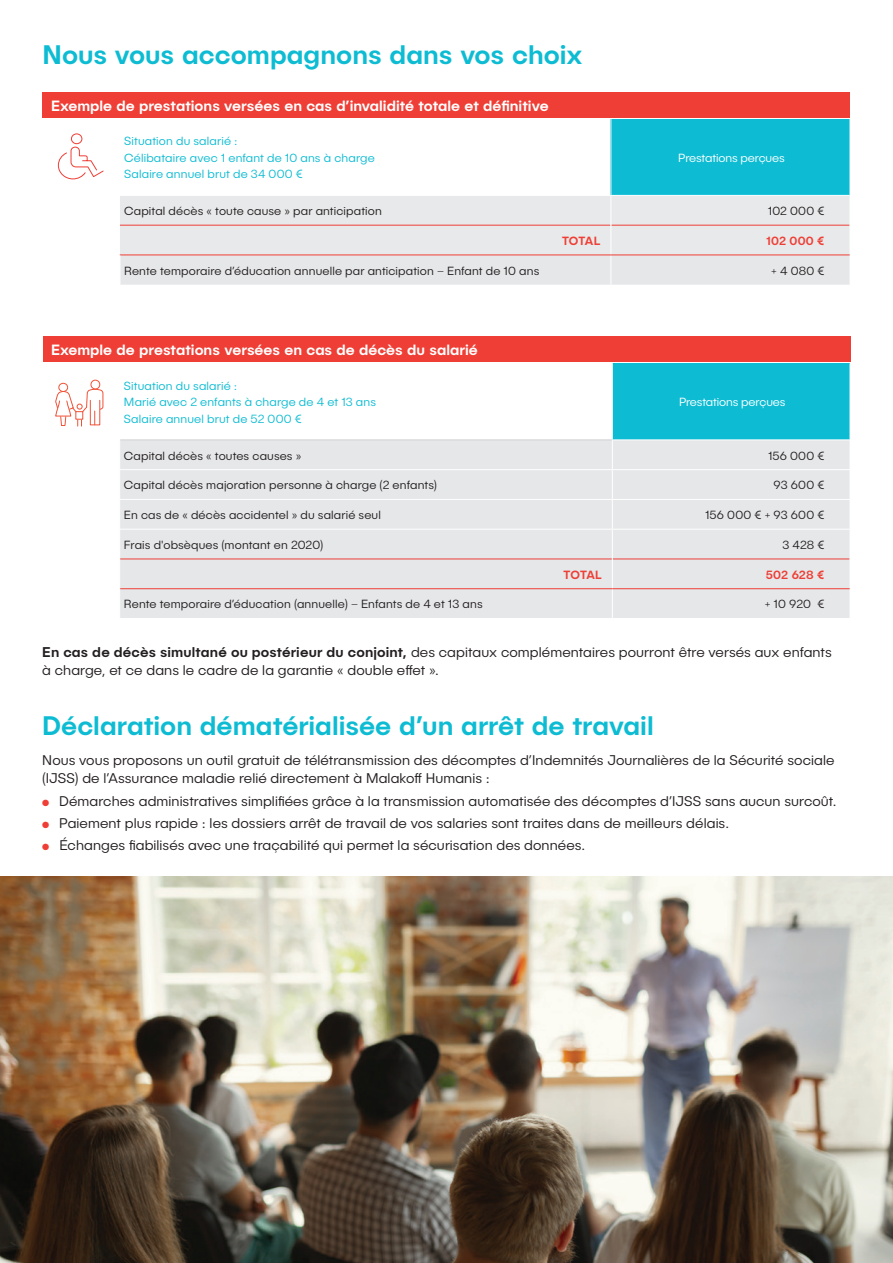
<style>
.page{position:relative;width:893px;height:1263px;background:#fff}
.page>*{position:absolute;margin:0;border:0;box-sizing:border-box;transform-origin:0 0}
.t1{font:500 27px "Publica Sans";color:#0dbcd3}
.t2{font:500 15px "Publica Sans";color:#fff}
.t3{font:300 14.25px/18px "Publica Sans";letter-spacing:.005em;color:#231f20}
.t4{font:300 12px "Publica Sans";letter-spacing:.015em;color:#231f20}
.t5{font:300 12px/16.5px "Publica Sans";letter-spacing:.015em;color:#0dbcd3}
.t6{font:300 12px "Publica Sans";letter-spacing:-.01em;color:#fff}
.t7{font:500 12px "Publica Sans";letter-spacing:.005em;color:#ee3e35}
.s1{font-weight:500}
.s2{color:#ee3e35}
</style>
<div class="page">
<div style="left:43px;top:92px;width:807px;height:26px;background:#ee3e35"></div>
<div style="left:611px;top:119px;width:239px;height:76px;background:#0dbcd3"></div>
<div style="left:120px;top:196px;width:730px;height:89px;background:#e8e9ea"></div>
<hr style="left:610px;top:225px;width:1px;height:30px;background:#fff">
<hr style="left:120px;top:255px;width:491px;height:1px;background:#ee3e35">
<hr style="left:611px;top:255px;width:239px;height:1px;background:#ee3e35">
<hr style="left:120px;top:255px;width:1px;height:30px;background:#fff">
<svg style="left:58px;top:133px;width:46px;height:46px"></svg>
<div style="left:43px;top:337px;width:807px;height:25px;background:#ee3e35"></div>
<div style="left:612px;top:363px;width:238px;height:77px;background:#0dbcd3"></div>
<div style="left:120px;top:440px;width:730px;height:178px;background:#e6e7e9"></div>
<hr style="left:120px;top:440px;width:492px;height:1px;background:#d1d2d4">
<hr style="left:120px;top:559px;width:492px;height:1px;background:#ee3e35">
<hr style="left:613px;top:559px;width:237px;height:1px;background:#ee3e35">
<hr style="left:120px;top:469px;width:492px;height:1px;background:#fff">
<hr style="left:612px;top:469px;width:238px;height:1px;background:#fff">
<hr style="left:120px;top:499px;width:492px;height:1px;background:#fff">
<hr style="left:612px;top:499px;width:238px;height:1px;background:#fff">
<hr style="left:120px;top:529px;width:492px;height:1px;background:#fff">
<hr style="left:612px;top:529px;width:238px;height:1px;background:#fff">
<svg style="left:612px;top:440px;width:1px;height:178px"></svg>
<hr style="left:612px;top:363px;width:1px;height:76px;background:#fff">
<hr style="left:612px;top:439px;width:238px;height:1px;background:#fff">
<hr style="left:120px;top:588px;width:492px;height:1px;background:#ee3e35">
<hr style="left:612px;top:588px;width:238px;height:1px;background:#ee3e35">
<svg style="left:55px;top:388px;width:48px;height:38px"></svg>
<div style="left:91px;top:380px;width:9px;height:9px;border:1px solid #f05237;border-radius:50%"></div>
<div style="left:59px;top:383px;width:9px;height:9px;border:1px solid #f05237;border-radius:50%"></div>
<img style="left:0;top:877px;width:893px;height:386px">
<h1 class="t1" style="left:43px;top:37px;width:541px">Nous vous accompagnons dans vos choix</h1>
<p class="t2" style="left:51px;top:96px;width:499px">Exemple de prestations versées en cas d’invalidité totale et définitive</p>
<p class="t5" style="left:124px;top:133px;width:252px">Situation du salarié :<br>Célibataire avec 1 enfant de 10 ans à charge<br>Salaire annuel brut de 34 000 €</p>
<p class="t6" style="left:678px;top:150px;width:108px">Prestations perçues</p>
<p class="t4" style="left:124px;top:204px;width:259px">Capital décès « toute cause » par anticipation</p>
<p class="t4" style="left:768px;top:204px;width:58px">102 000 €</p>
<p class="t7" style="left:562px;top:233px;width:40px">TOTAL</p>
<p class="t7" style="left:766px;top:233px;width:60px">102 000 €</p>
<p class="t4" style="left:124px;top:263px;width:417px">Rente temporaire d’éducation annuelle par anticipation – Enfant de 10 ans</p>
<p class="t4" style="left:771px;top:263px;width:55px">+ 4 080 €</p>
<p class="t2" style="left:51px;top:340px;width:428px">Exemple de prestations versées en cas de décès du salarié</p>
<p class="t5" style="left:124px;top:377px;width:254px">Situation du salarié :<br>Marié avec 2 enfants à charge de 4 et 13 ans<br>Salaire annuel brut de 52 000 €</p>
<p class="t6" style="left:679px;top:395px;width:108px">Prestations perçues</p>
<p class="t4" style="left:124px;top:448px;width:179px">Capital décès « toutes causes »</p>
<p class="t4" style="left:768px;top:448px;width:58px">156 000 €</p>
<p class="t4" style="left:124px;top:478px;width:315px">Capital décès majoration personne à charge (2 enfants)</p>
<p class="t4" style="left:774px;top:478px;width:52px">93 600 €</p>
<p class="t4" style="left:124px;top:508px;width:258px">En cas de « décès accidentel » du salarié seul</p>
<p class="t4" style="left:705px;top:508px;width:121px">156 000 € + 93 600 €</p>
<p class="t4" style="left:124px;top:537px;width:201px">Frais d'obsèques (montant en 2020)</p>
<p class="t4" style="left:782px;top:537px;width:43px">3 428 €</p>
<p class="t7" style="left:563px;top:567px;width:40px">TOTAL</p>
<p class="t7" style="left:766px;top:567px;width:60px">502 628 €</p>
<p class="t4" style="left:124px;top:597px;width:360px">Rente temporaire d’éducation (annuelle) – Enfants de 4 et 13 ans</p>
<p class="t4" style="left:765px;top:597px;width:61px">+ 10 920 €</p>
<p class="t3" style="left:42px;top:642px;width:791px"><span class="s1">En cas de décès simultané ou postérieur du conjoint,</span> des capitaux complémentaires pourront être versés aux enfants à charge, et ce dans le cadre de la garantie « double effet ».</p>
<h1 class="t1" style="left:42px;top:708px;width:613px">Déclaration dématérialisée d’un arrêt de travail</h1>
<p class="t3" style="left:42px;top:751px;width:794px">Nous vous proposons un outil gratuit de télétransmission des décomptes d’Indemnités Journalières de la Sécurité sociale (IJSS) de l’Assurance maladie relié directement à Malakoff Humanis :</p>
<p class="t3" style="left:42px;top:791px;width:796px"><span class="s2">●</span> Démarches administratives simplifiées grâce à la transmission automatisée des décomptes d’IJSS sans aucun surcoût.</p>
<p class="t3" style="left:42px;top:813px;width:688px"><span class="s2">●</span> Paiement plus rapide : les dossiers arrêt de travail de vos salaries sont traites dans de meilleurs délais.</p>
<p class="t3" style="left:42px;top:836px;width:544px"><span class="s2">●</span> Échanges fiabilisés avec une traçabilité qui permet la sécurisation des données.</p>
</div>
